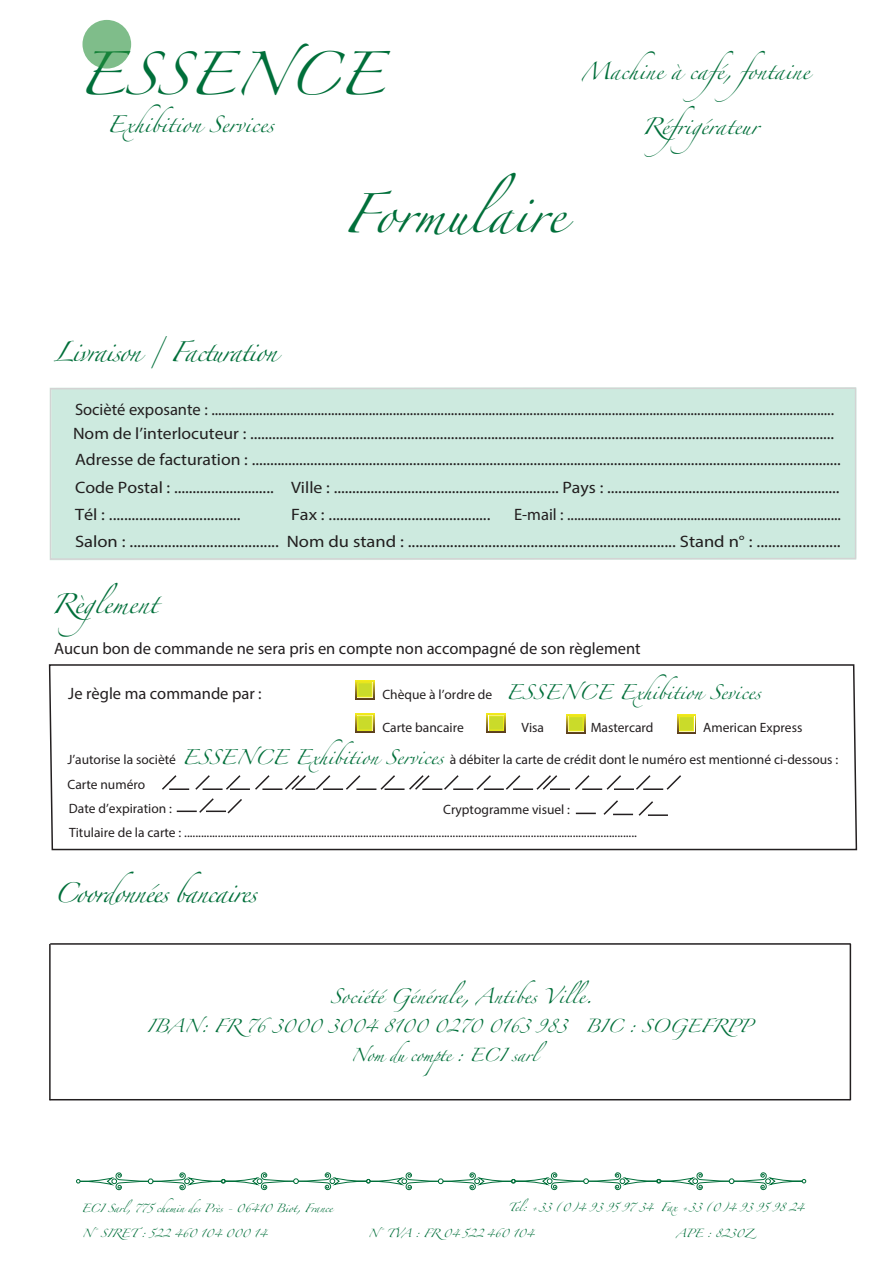
<style>
.page{position:relative;width:893px;height:1263px;background:#fff}
.page>*{position:absolute;margin:0;border:0;box-sizing:border-box;transform-origin:0 0}
.t1{font:38.85px "Zapfino";color:#006f3a}
.t2{font:35.4px "Zapfino";color:#006f3a}
.t3{font:18px "Zapfino";letter-spacing:-.075em;color:#006f3a}
.t4{font:16.5px "Myriad Pro";color:#231f20}
.t5{font:16.5px/25.7px "Myriad Pro";color:#231f20;scale:1.07 1}
.t6{font:16.5px/27px "Myriad Pro";color:#231f20;scale:1.08 1}
.t7{font:16.5px/26.4px "Myriad Pro";color:#231f20;scale:1.1 1}
.t8{font:15.15px "Zapfino";color:#006f3a}
.t9{font:13.5px/25.5px "Myriad Pro";color:#231f20}
.t10{font:13.5px "Zapfino";color:#006f3a}
.t11{font:12px "Zapfino";color:#006f3a}
.t12{font:12px "Zapfino";letter-spacing:-.035em;color:#006f3a}
.t13{font:7.5px "Zapfino";color:#006f3a}
.s1{font-family:"Zapfino";color:#006f3a}
</style>
<div class="page">
<div style="left:82px;top:20px;width:49px;height:49px;background:#7fbd8a;border-radius:50%"></div>
<div style="left:50px;top:387px;width:806px;height:173px;background:#cdeadf"></div>
<svg style="left:48px;top:664px;width:810px;height:187px"></svg>
<svg style="left:355px;top:713px;width:19px;height:19px"></svg>
<svg style="left:357px;top:715px;width:16px;height:16px"></svg>
<div style="left:358px;top:716px;width:14px;height:14px;background:#cadb2a"></div>
<div style="left:358px;top:716px;width:14px;height:14px;border:1px solid #f2eb19"></div>
<svg style="left:487px;top:713px;width:19px;height:19px"></svg>
<svg style="left:489px;top:715px;width:15px;height:16px"></svg>
<div style="left:489px;top:716px;width:14px;height:14px;background:#cadb2a"></div>
<div style="left:489px;top:716px;width:15px;height:14px;border:1px solid #f2eb19"></div>
<svg style="left:567px;top:714px;width:18px;height:19px"></svg>
<svg style="left:568px;top:716px;width:16px;height:15px"></svg>
<div style="left:569px;top:717px;width:14px;height:14px;background:#cadb2a"></div>
<div style="left:569px;top:716px;width:14px;height:15px;border:1px solid #f2eb19"></div>
<svg style="left:677px;top:714px;width:19px;height:19px"></svg>
<div style="left:679px;top:717px;width:15px;height:14px;background:#cadb2a"></div>
<div style="left:679px;top:716px;width:15px;height:15px;border:1px solid #f2eb19"></div>
<svg style="left:355px;top:680px;width:19px;height:19px"></svg>
<svg style="left:357px;top:682px;width:16px;height:16px"></svg>
<div style="left:358px;top:683px;width:14px;height:14px;background:#cadb2a"></div>
<div style="left:358px;top:682px;width:14px;height:15px;border:1px solid #f2eb19"></div>
<hr style="left:648px;top:814px;width:20px;height:2px;background:#231f20">
<hr style="left:177px;top:810px;width:20px;height:2px;background:#231f20">
<svg style="left:198px;top:797px;width:17px;height:17px"></svg>
<hr style="left:206px;top:810px;width:20px;height:2px;background:#231f20">
<svg style="left:226px;top:797px;width:18px;height:18px"></svg>
<svg style="left:76px;top:1172px;width:730px;height:19px"></svg>
<hr style="left:50px;top:943px;width:801px;height:2px;background:#231f20">
<hr style="left:50px;top:1099px;width:800px;height:1px;background:#231f20">
<hr style="left:49px;top:944px;width:2px;height:156px;background:#231f20">
<hr style="left:850px;top:944px;width:1px;height:156px;background:#231f20">
<svg style="left:576px;top:813px;width:20px;height:1px"></svg>
<svg style="left:602px;top:799px;width:53px;height:18px"></svg>
<h1 class="t1" style="left:78px;top:58px;width:307px">ESSENCE</h1>
<p class="t8" style="left:107px;top:118px;width:169px">Exhibition Services</p>
<h2 class="t2" style="left:343px;top:199px;width:224px">Formulaire</h2>
<p class="t8" style="left:581px;top:65px;width:230px">Machine à café, fontaine</p>
<p class="t8" style="left:642px;top:120px;width:118px">Réfrigérateur</p>
<h3 class="t3" style="left:53px;top:344px;width:225px">Livraison / Facturation</h3>
<p class="t4" style="left:75px;top:403px;width:761px">Socièté exposante : ......................................................................................................................................................................................</p>
<p class="t5" style="left:73px;top:422px;width:719px">Nom de l’interlocuteur : ................................................................................................................................................................<br>Adresse de facturation : .................................................................................................................................................................</p>
<p class="t6" style="left:75px;top:476px;width:709px">Code Postal : ........................... Ville : ............................................................. Pays : ...............................................................<br>Tél : ...................................</p>
<p class="t4" style="left:514px;top:508px;width:328px">E-mail : ................................................................................</p>
<p class="t7" style="left:75px;top:503px;width:698px;text-indent:216px">Fax : ...........................................<br>Salon : ....................................... Nom du stand : ...................................................................... Stand n° : ......................</p>
<h3 class="t3" style="left:51px;top:596px;width:109px">Règlement</h3>
<p class="t4" style="left:54px;top:642px;width:588px">Aucun bon de commande ne sera pris en compte non accompagné de son règlement</p>
<p class="t9" style="left:382px;top:683px;width:111px">Chèque à l’ordre de</p>
<p class="t10" style="left:506px;top:687px;width:257px">ESSENCE Exhibition Sevices</p>
<p class="t4" style="left:68px;top:687px;width:195px">Je règle ma commande par :</p>
<p class="t9" style="left:521px;top:716px;width:24px">Visa</p>
<p class="t9" style="left:591px;top:716px;width:64px">Mastercard</p>
<p class="t9" style="left:703px;top:716px;width:101px">American Express</p>
<p class="t9" style="left:382px;top:716px;width:83px">Carte bancaire</p>
<p class="t9" style="left:67px;top:748px;width:772px">J’autorise la socièté <span class="s1">ESSENCE Exhibition Services</span> à débiter la carte de crédit dont le numéro est mentionné ci-dessous :<br>Carte numéro</p>
<p class="t9" style="left:69px;top:821px;width:569px">Titulaire de la carte : ..................................................................................................................................................................</p>
<p class="t9" style="left:69px;top:797px;width:104px">Date d’expiration :</p>
<p class="t9" style="left:443px;top:797px;width:128px">Cryptogramme visuel :</p>
<h3 class="t3" style="left:54px;top:885px;width:205px">Coordonnées bancaires</h3>
<p class="t10" style="left:330px;top:990px;width:264px">Société Générale, Antibes Ville.</p>
<p class="t11" style="left:146px;top:1020px;width:422px">IBAN: FR76 3000 3004 8100 0270 0163 983</p>
<p class="t11" style="left:585px;top:1020px;width:168px">BIC : SOGEFRPP</p>
<p class="t12" style="left:351px;top:1049px;width:198px">Nom du compte : ECI sarl</p>
<p class="t13" style="left:81px;top:1205px;width:253px">ECI Sarl, 775 chemin des Près - 06410 Biot, France</p>
<p class="t13" style="left:508px;top:1204px;width:297px">Tel: +33 (0)4 93 95 97 34 Fax +33 (0)4 93 95 98 24</p>
<p class="t13" style="left:82px;top:1230px;width:186px">N° SIRET: 522 460 104 000 14</p>
<p class="t13" style="left:368px;top:1230px;width:167px">N° TVA : FR04 522 460 104</p>
<p class="t13" style="left:676px;top:1230px;width:82px">APE : 8230Z</p>
</div>
